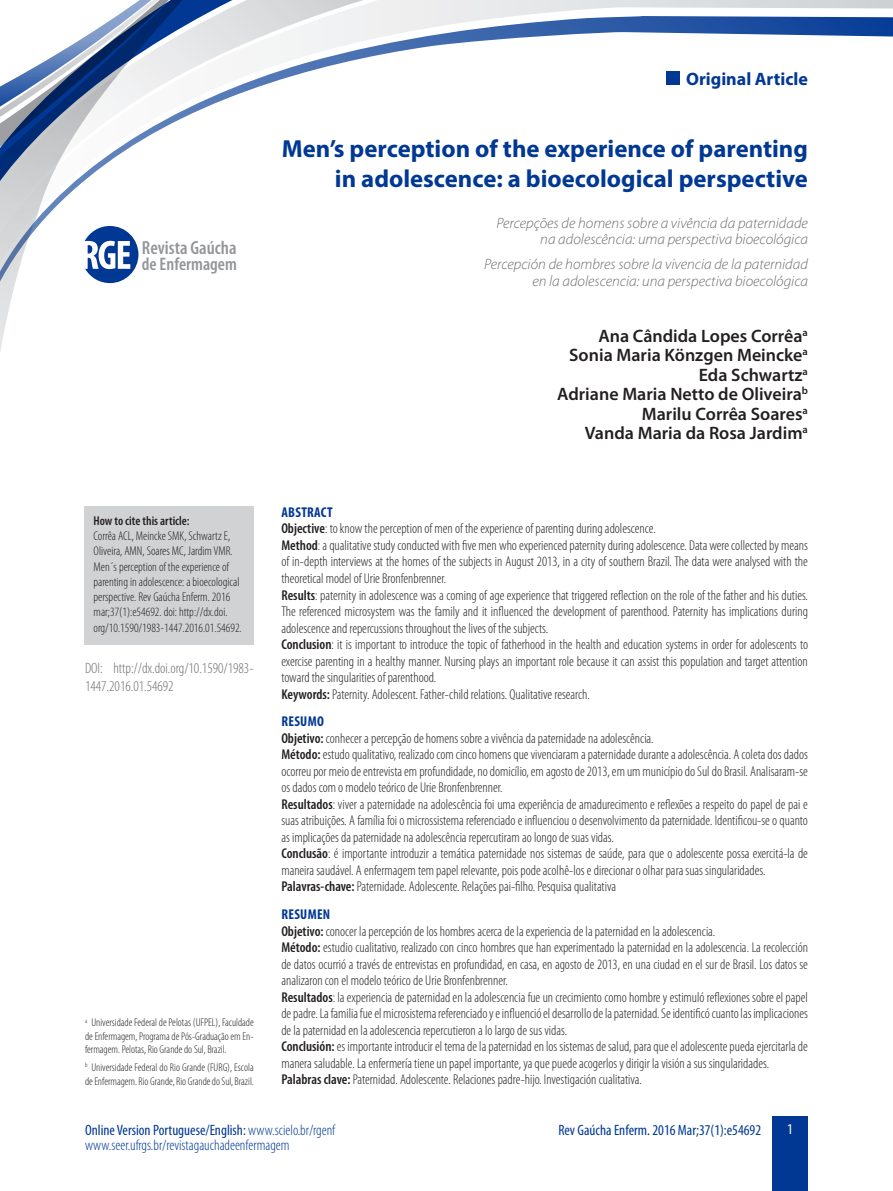
<style>
.page{position:relative;width:893px;height:1191px;background:#fff}
.page>*{position:absolute;margin:0;border:0;box-sizing:border-box;transform-origin:0 0}
.título1{font:700 24.75px/29.7px "Myriad Pro";color:#003894;text-align:right}
.t1{font:600 condensed 19.05px "Myriad Pro";color:#939598}
.t2{font:600 condensed 18.15px "Myriad Pro";color:#939598}
.autores{font:600 18px "Myriad Pro";color:#231f20}
.t3{font:700 18px "Myriad Pro";color:#003894}
.título2{font:italic 300 15px/16.5px "Myriad Pro";color:#6c6d70;text-align:right}
.t4{font:condensed 15px "Myriad Pro";color:#003894}
.DOI{font:300 condensed 15px/18px "Myriad Pro";color:#6c6d70}
.t5{font:300 condensed 15px "Myriad Pro";color:#003894}
.t6{font:condensed 15px "Myriad Pro";color:#fff}
.resumo_texto{font:300 condensed 14.25px/16.5px "Myriad Pro";color:#231f20;text-align:justify}
.resumo_título{font:700 condensed 14.25px "Myriad Pro";letter-spacing:.02em;color:#003894}
.como_citar_texto{font:300 condensed 12.75px/15.3px "Myriad Pro";color:#231f20}
.como_citar_título{font:600 condensed 12.75px "Myriad Pro";color:#231f20}
.rodapé{font:300 condensed 11.25px/13.5px "Myriad Pro";color:#231f20;text-align:justify}
.s1{font-weight:600}
.s2{font-weight:300}
</style>
<div class="page">
<div style="left:772px;top:1116px;width:36px;height:75px;background:#003894"></div>
<svg style="left:202px;top:0;width:691px;height:109px"></svg>
<svg style="left:0;top:0;width:202px;height:352px"></svg>
<svg style="left:85px;top:226px;width:53px;height:57px"></svg>
<div style="left:85px;top:506px;width:169px;height:139px;background:#d1d2d4"></div>
<div style="left:666px;top:72px;width:13px;height:13px;background:#003894"></div>
<h2 class="t1" style="left:142px;top:237px;width:96px">Revista Gaúcha</h2>
<p class="t2" style="left:142px;top:254px;width:96px">de Enfermagem</p>
<p class="como_citar_título" style="left:94px;top:513px;width:98px">How to cite this article:</p>
<p class="como_citar_texto" style="left:94px;top:528px;width:150px">Corrêa ACL, Meincke SMK, Schwartz E, Oliveira, AMN, Soares MC, Jardim VMR.<br>Men´s perception of the experience of parenting in adolescence: a bioecological perspective. Rev Gaúcha Enferm. 2016 mar;37(1):e54692. doi: http://dx.doi. org/10.1590/1983-1447.2016.01.54692.</p>
<p class="DOI" style="left:85px;top:659px;width:170px">DOI: http://dx.doi.org/10.1590/1983-<br>1447.2016.01.54692</p>
<p class="rodapé" style="left:85px;top:1016px;width:170px"><sup>a</sup> Universidade Federal de Pelotas (UFPEL), Faculdade de Enfermagem, Programa de Pós-Graduação em En&shy;fermagem. Pelotas, Rio Grande do Sul, Brazil.</p>
<p class="rodapé" style="left:85px;top:1061px;width:170px"><sup>b</sup> Universidade Federal do Rio Grande (FURG), Escola de Enfermagem. Rio Grande, Rio Grande do Sul, Brazil.</p>
<p class="t3" style="left:686px;top:67px;width:123px">Original Article</p>
<p class="título1" style="left:282px;top:133px;width:528px">Men’s perception of the experience of parenting in adolescence: a bioecological perspective</p>
<p class="título2" style="left:496px;top:215px;width:313px">Percepções de homens sobre a vivência da paternidade na adolescência: uma perspectiva bioecológica</p>
<p class="título2" style="left:484px;top:256px;width:325px">Percepción de hombres sobre la vivencia de la paternidad en la adolescencia: una perspectiva bioecológica</p>
<p class="autores" style="left:598px;top:325px;width:211px">Ana Cândida Lopes Corrêa<sup>a</sup></p>
<p class="autores" style="left:569px;top:345px;width:240px">Sonia Maria Könzgen Meincke<sup>a</sup></p>
<p class="autores" style="left:699px;top:364px;width:111px">Eda Schwartz<sup>a</sup></p>
<p class="autores" style="left:557px;top:384px;width:252px">Adriane Maria Netto de Oliveira<sup>b</sup></p>
<p class="autores" style="left:642px;top:403px;width:168px">Marilu Corrêa Soares<sup>a</sup></p>
<p class="autores" style="left:585px;top:423px;width:225px">Vanda Maria da Rosa Jardim<sup>a</sup></p>
<p class="resumo_título" style="left:281px;top:504px;width:53px">ABSTRACT</p>
<p class="resumo_texto" style="left:281px;top:521px;width:376px"><span class="s1">Objective</span>: to know the perception of men of the experience of parenting during adolescence.</p>
<p class="resumo_texto" style="left:281px;top:537px;width:528px"><span class="s1">Method</span>: a qualitative study conducted with five men who experienced paternity during adolescence. Data were collected by means of in-depth interviews at the homes of the subjects in August 2013, in a city of southern Brazil. The data were analysed with the theoretical model of Urie Bronfenbrenner.</p>
<p class="resumo_texto" style="left:281px;top:587px;width:528px"><span class="s1">Results</span>: paternity in adolescence was a coming of age experience that triggered reflection on the role of the father and his duties.<br>The referenced microsystem was the family and it influenced the development of parenthood. Paternity has implications during adolescence and repercussions throughout the lives of the subjects.</p>
<p class="resumo_texto" style="left:281px;top:636px;width:528px"><span class="s1">Conclusion</span>: it is important to introduce the topic of fatherhood in the health and education systems in order for adolescents to exercise parenting in a healthy manner. Nursing plays an important role because it can assist this population and target attention toward the singularities of parenthood.</p>
<p class="resumo_texto" style="left:281px;top:686px;width:310px"><span class="s1">Keywords:</span> Paternity. Adolescent. Father-child relations. Qualitative research.</p>
<p class="resumo_título" style="left:281px;top:713px;width:44px">RESUMO</p>
<p class="resumo_texto" style="left:281px;top:730px;width:374px"><span class="s1">Objetivo:</span> conhecer a percepção de homens sobre a vivência da paternidade na adolescência.</p>
<p class="resumo_texto" style="left:281px;top:746px;width:528px"><span class="s1">Método:</span> estudo qualitativo, realizado com cinco homens que vivenciaram a paternidade durante a adolescência. A coleta dos dados ocorreu por meio de entrevista em profundidade, no domicílio, em agosto de 2013, em um município do Sul do Brasil. Analisaram-se os dados com o modelo teórico de Urie Bronfenbrenner.</p>
<p class="resumo_texto" style="left:281px;top:796px;width:528px"><span class="s1">Resultados</span>: viver a paternidade na adolescência foi uma experiência de amadurecimento e reflexões a respeito do papel de pai e suas atribuições. A família foi o microssistema referenciado e influenciou o desenvolvimento da paternidade. Identificou-se o quanto as implicações da paternidade na adolescência repercutiram ao longo de suas vidas.</p>
<p class="resumo_texto" style="left:281px;top:845px;width:528px"><span class="s1">Conclusão</span>: é importante introduzir a temática paternidade nos sistemas de saúde, para que o adolescente possa exercitá-la de maneira saudável. A enfermagem tem papel relevante, pois pode acolhê-los e direcionar o olhar para suas singularidades.</p>
<p class="resumo_texto" style="left:281px;top:878px;width:336px"><span class="s1">Palavras-chave:</span> Paternidade. Adolescente. Relações pai-filho. Pesquisa qualitativa</p>
<p class="resumo_título" style="left:281px;top:906px;width:50px">RESUMEN</p>
<p class="resumo_texto" style="left:281px;top:923px;width:436px"><span class="s1">Objetivo:</span> conocer la percepción de los hombres acerca de la experiencia de la paternidad en la adolescencia.</p>
<p class="resumo_texto" style="left:281px;top:939px;width:528px"><span class="s1">Método:</span> estudio cualitativo, realizado con cinco hombres que han experimentado la paternidad en la adolescencia. La recolección de datos ocurrió a través de entrevistas en profundidad, en casa, en agosto de 2013, en una ciudad en el sur de Brasil. Los datos se analizaron con el modelo teórico de Urie Bronfenbrenner.</p>
<p class="resumo_texto" style="left:281px;top:989px;width:528px"><span class="s1">Resultados</span>: la experiencia de paternidad en la adolescencia fue un crecimiento como hombre y estimuló reflexiones sobre el papel de padre. La familia fue el microsistema referenciado y e influenció el desarrollo de la paternidad. Se identificó cuanto las implicaciones de la paternidad en la adolescencia repercutieron a lo largo de sus vidas.</p>
<p class="resumo_texto" style="left:281px;top:1038px;width:528px"><span class="s1">Conclusión:</span> es importante introducir el tema de la paternidad en los sistemas de salud, para que el adolescente pueda ejercitarla de manera saludable. La enfermería tiene un papel importante, ya que puede acogerlos y dirigir la visión a sus singularidades.</p>
<p class="resumo_texto" style="left:281px;top:1071px;width:362px"><span class="s1">Palabras clave:</span> Paternidad. Adolescente. Relaciones padre-hijo. Investigación cualitativa.</p>
<p class="t4" style="left:85px;top:1122px;width:252px">Online Version Portuguese/English: <span class="s2">www.scielo.br/rgenf</span></p>
<p class="t4" style="left:558px;top:1122px;width:204px">Rev Gaúcha Enferm. 2016 Mar;37(1):e54692</p>
<p class="t6" style="left:787px;top:1121px;width:7px">1</p>
<p class="t5" style="left:85px;top:1137px;width:206px">www.seer.ufrgs.br/revistagauchadeenfermagem</p>
</div>
